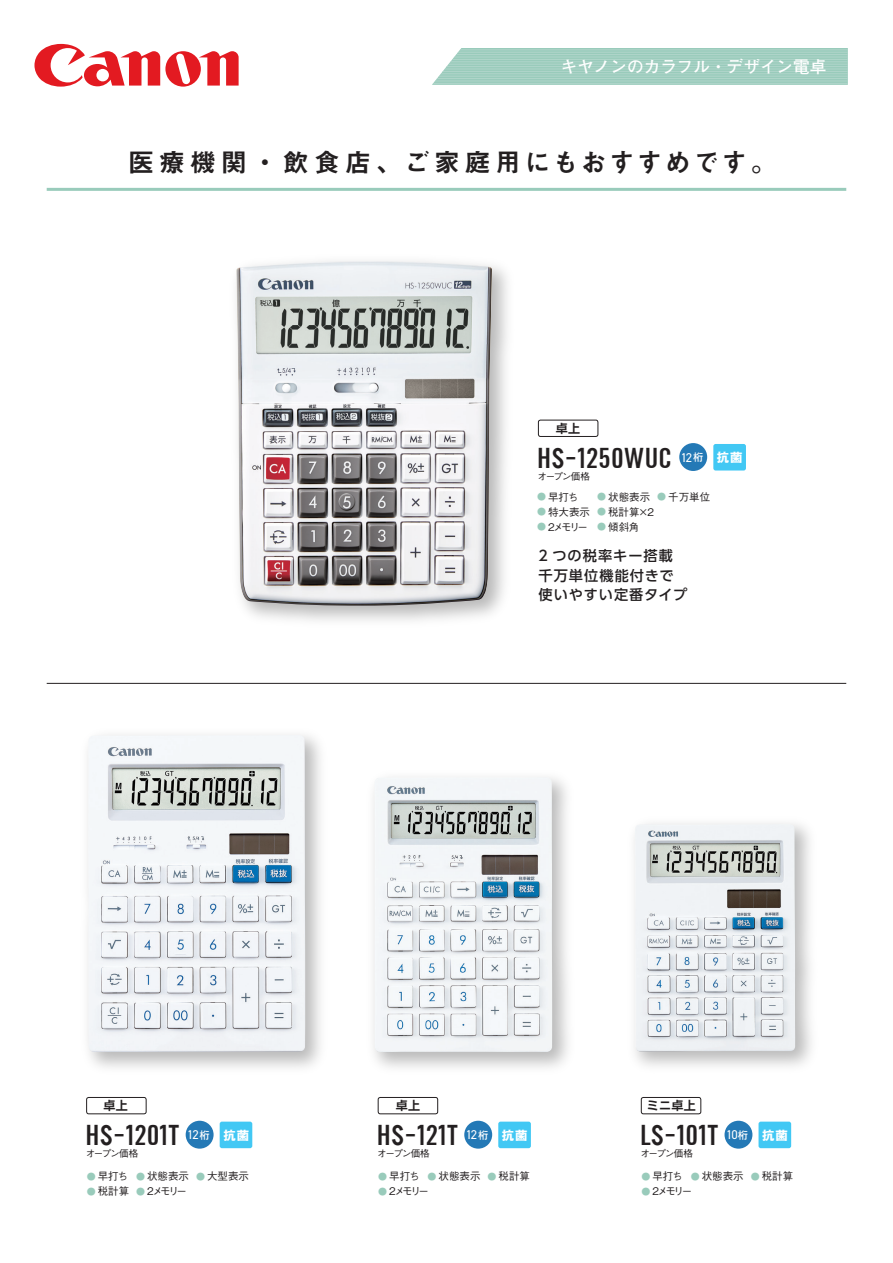
<style>
.page{position:relative;width:893px;height:1263px;background:#fff}
.page>*{position:absolute;margin:0;border:0;box-sizing:border-box;transform-origin:0 0}
.t1{font:30px "Abbey Road";color:#231f20}
.t2{font:25.8px "Midashi Go Pro MB31";letter-spacing:.155em;color:#231f20}
.t3{font:700 16.65px "Futo Go B101 Pro";color:#fff}
.t4{font:500 14.1px/19.4px "UD Shin Go Pro";letter-spacing:.075em;color:#231f20}
.t5{font:12.75px "DIN2014";letter-spacing:-.095em;color:#fff}
.t6{font:700 12.3px "Gothic MB101 Pro";color:#fff}
.t7{font:700 12px "UD Shin Go Pro De";letter-spacing:.025em;color:#231f20}
.t8{font:500 10.5px "Gothic BBB Pro";color:#231f20}
.t9{font:500 10.5px "Gothic BBB Pro";letter-spacing:-.18em;color:#231f20}
.t10{font:500 9.6px "Gothic BBB Pro";letter-spacing:-.135em;color:#231f20}
.s1{font-size:9px;color:#99cbbb}
.s2{font-family:"Gothic MB101 Pro";font-weight:500;font-size:10.2px}
.s3{font-family:"Gothic MB101 Pro";font-weight:700;font-size:12.3px}
</style>
<div class="page">
<svg style="left:34px;top:44px;width:205px;height:43px"></svg>
<hr style="left:47px;top:188px;width:799px;height:3px;background:#99cbbb">
<hr style="left:47px;top:683px;width:799px;height:1px;background:#231f20">
<img style="left:374px;top:777px;width:178px;height:275px">
<img style="left:88px;top:735px;width:217px;height:317px">
<img style="left:635px;top:824px;width:160px;height:227px">
<img style="left:236px;top:261px;width:256px;height:345px">
<div style="left:713px;top:444px;width:33px;height:26px;background:#42c8f4;border-radius:2px"></div>
<div style="left:538px;top:420px;width:60px;height:17px;border:1px solid #231f20;border-radius:2px"></div>
<div style="left:679px;top:443px;width:28px;height:28px;background:#2479b6;border-radius:50%"></div>
<div style="left:86px;top:1097px;width:60px;height:17px;border:1px solid #231f20;border-radius:2px"></div>
<div style="left:220px;top:1121px;width:32px;height:27px;background:#42c8f4;border-radius:2px"></div>
<div style="left:186px;top:1121px;width:28px;height:27px;background:#2479b6;border-radius:50%"></div>
<div style="left:378px;top:1097px;width:60px;height:17px;border:1px solid #231f20;border-radius:2px"></div>
<div style="left:498px;top:1121px;width:33px;height:27px;background:#42c8f4;border-radius:2px"></div>
<div style="left:464px;top:1121px;width:28px;height:27px;background:#2479b6;border-radius:50%"></div>
<div style="left:641px;top:1097px;width:60px;height:17px;border:1px solid #231f20;border-radius:2px"></div>
<div style="left:758px;top:1121px;width:33px;height:27px;background:#42c8f4;border-radius:2px"></div>
<div style="left:724px;top:1121px;width:28px;height:28px;background:#2479b6;border-radius:50%"></div>
<svg style="left:432px;top:48px;width:416px;height:37px;background:#a1cec0"></svg>
<hr style="left:432px;top:83px;width:416px;height:1px;background:#b1d6cb">
<hr style="left:432px;top:81px;width:416px;height:1px;background:#b1d6cb">
<hr style="left:432px;top:78px;width:416px;height:1px;background:#b1d6cb">
<hr style="left:432px;top:76px;width:416px;height:1px;background:#b1d6cb">
<hr style="left:432px;top:73px;width:416px;height:1px;background:#b1d6cb">
<hr style="left:432px;top:71px;width:416px;height:1px;background:#b1d6cb">
<hr style="left:432px;top:69px;width:416px;height:1px;background:#b1d6cb">
<hr style="left:432px;top:66px;width:416px;height:1px;background:#b1d6cb">
<hr style="left:432px;top:64px;width:416px;height:1px;background:#b1d6cb">
<hr style="left:432px;top:61px;width:416px;height:1px;background:#b1d6cb">
<hr style="left:432px;top:59px;width:416px;height:1px;background:#b1d6cb">
<hr style="left:432px;top:57px;width:416px;height:1px;background:#b1d6cb">
<hr style="left:432px;top:54px;width:416px;height:1px;background:#b1d6cb">
<hr style="left:432px;top:52px;width:416px;height:1px;background:#b1d6cb">
<hr style="left:432px;top:49px;width:416px;height:1px;background:#b1d6cb">
<h3 class="t3" style="left:561px;top:54px;width:267px">キヤノンのカラフル・デザイン電卓</h3>
<h2 class="t2" style="left:128px;top:142px;width:650px">医療機関・飲食店、ご家庭用にもおすすめです。</h2>
<p class="t7" style="left:556px;top:418px;width:26px">卓上</p>
<h1 class="t1" style="left:537px;top:443px;width:137px">HS-1250WUC</h1>
<p class="t8" style="left:537px;top:488px;width:43px"><span class="s1">●</span> 早打ち</p>
<p class="t8" style="left:597px;top:488px;width:114px"><span class="s1">●</span> 状態表示 <span class="s1">●</span> 千万単位</p>
<p class="t8" style="left:537px;top:503px;width:118px"><span class="s1">●</span> 特大表示 <span class="s1">●</span> 税計算×2</p>
<p class="t9" style="left:537px;top:518px;width:104px"><span class="s1">●</span> 2メモリー <span class="s1">●</span> 傾斜角</p>
<p class="t6" style="left:717px;top:447px;width:27px">抗菌</p>
<p class="t5" style="left:681px;top:449px;width:24px">12<span class="s2">桁</span></p>
<p class="t10" style="left:537px;top:468px;width:54px">オープン価格</p>
<h3 class="t4" style="left:538px;top:546px;width:150px">2 つの税率キー搭載千万単位機能付きで使いやすい定番タイプ</h3>
<p class="t7" style="left:104px;top:1096px;width:26px">卓上</p>
<h1 class="t1" style="left:85px;top:1121px;width:96px">HS-1201T</h1>
<p class="t5" style="left:187px;top:1127px;width:63px">12<span class="s2">桁</span> <span class="s3">抗菌</span></p>
<p class="t7" style="left:396px;top:1096px;width:26px">卓上</p>
<h1 class="t1" style="left:376px;top:1121px;width:83px">HS-121T</h1>
<p class="t5" style="left:466px;top:1127px;width:63px">12<span class="s2">桁</span> <span class="s3">抗菌</span></p>
<p class="t7" style="left:647px;top:1096px;width:50px">ミニ卓上</p>
<h1 class="t1" style="left:640px;top:1121px;width:80px">LS-101T</h1>
<p class="t10" style="left:86px;top:1146px;width:54px">オープン価格</p>
<p class="t10" style="left:377px;top:1146px;width:54px">オープン価格</p>
<p class="t10" style="left:640px;top:1146px;width:54px">オープン価格</p>
<p class="t5" style="left:726px;top:1127px;width:63px">10<span class="s2">桁</span> <span class="s3">抗菌</span></p>
<p class="t8" style="left:87px;top:1168px;width:164px"><span class="s1">●</span> 早打ち <span class="s1">●</span> 状態表示 <span class="s1">●</span> 大型表示</p>
<p class="t9" style="left:87px;top:1183px;width:102px"><span class="s1">●</span> 税計算 <span class="s1">●</span> 2メモリー</p>
<p class="t8" style="left:378px;top:1168px;width:153px"><span class="s1">●</span> 早打ち <span class="s1">●</span> 状態表示 <span class="s1">●</span> 税計算</p>
<p class="t8" style="left:378px;top:1183px;width:52px"><span class="s1">●</span> 2メモリー</p>
<p class="t8" style="left:641px;top:1168px;width:153px"><span class="s1">●</span> 早打ち <span class="s1">●</span> 状態表示 <span class="s1">●</span> 税計算</p>
<p class="t8" style="left:641px;top:1183px;width:52px"><span class="s1">●</span> 2メモリー</p>
</div>
